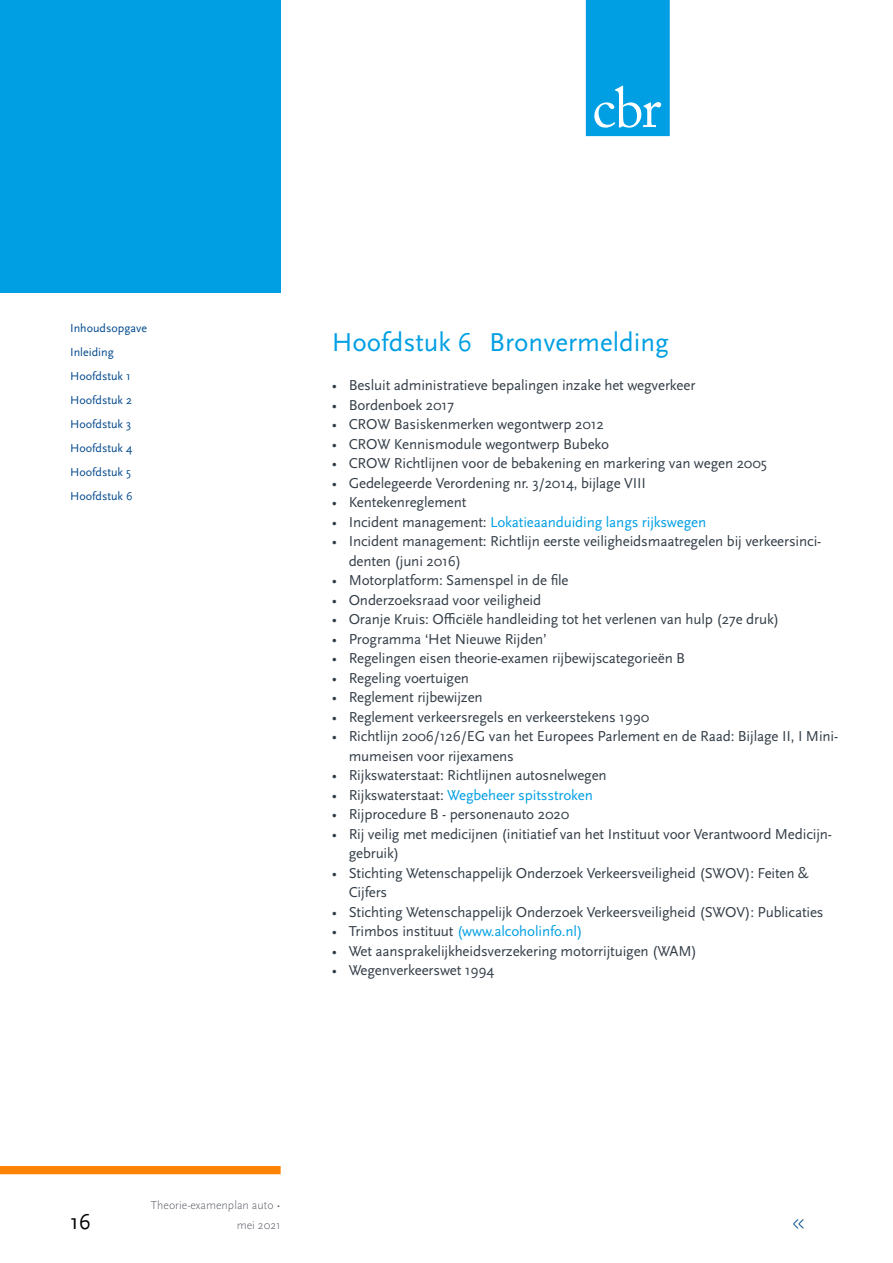
<style>
.page{position:relative;width:893px;height:1263px;background:#fff}
.page>*{position:absolute;margin:0;border:0;box-sizing:border-box;transform-origin:0 0}
.t1{font:27px "Scala Sans Pro";color:#009fe3}
.t2{font:22.5px "Scala Sans Pro";color:#000}
.t3{font:15px/19.5px "Scala Sans Pro";letter-spacing:-.01em;color:#333d47}
.t4{font:15px "Scala Sans Pro";letter-spacing:-.01em;color:#009fe3}
.t5{font:12px/24px "Scala Sans Pro";color:#02498d}
.t6{font:300 12px/19.5px "Scala Sans Pro";color:#5c606a;text-align:right}
.s1{color:#333d47}
</style>
<div class="page">
<div style="left:0;top:0;width:281px;height:292px;background:#009fe3"></div>
<svg style="left:586px;top:0;width:84px;height:136px;background:#0ea4e4"></svg>
<div style="left:0;top:1166px;width:281px;height:8px;background:#ff8300"></div>
<p class="t5" style="left:70px;top:315px;width:78px">Inhoudsopgave<br>Inleiding<br>Hoofdstuk 1<br>Hoofdstuk 2<br>Hoofdstuk 3<br>Hoofdstuk 4<br>Hoofdstuk 5<br>Hoofdstuk 6</p>
<h1 class="t1" style="left:332px;top:324px;width:339px">Hoofdstuk 6 Bronvermelding</h1>
<p class="t3" style="left:332px;top:375px;width:365px">• Besluit administratieve bepalingen inzake het wegverkeer</p>
<p class="t3" style="left:332px;top:394px;width:124px">• Bordenboek 2017</p>
<p class="t3" style="left:332px;top:414px;width:274px">• CROW Basiskenmerken wegontwerp 2012</p>
<p class="t3" style="left:332px;top:433px;width:279px">• CROW Kennismodule wegontwerp Bubeko</p>
<p class="t3" style="left:332px;top:453px;width:437px">• CROW Richtlijnen voor de bebakening en markering van wegen 2005</p>
<p class="t3" style="left:332px;top:472px;width:316px">• Gedelegeerde Verordening nr. 3/2014, bijlage VIII</p>
<p class="t3" style="left:332px;top:492px;width:136px">• Kentekenreglement</p>
<p class="t4" style="left:332px;top:512px;width:376px"><span class="s1">• Incident management:</span> Lokatieaanduiding langs rijkswegen</p>
<p class="t3" style="left:349px;top:531px;width:474px;text-indent:-17px">• Incident management: Richtlijn eerste veiligheidsmaatregelen bij verkeersinci&shy;denten (juni 2016)</p>
<p class="t3" style="left:332px;top:570px;width:238px">• Motorplatform: Samenspel in de file</p>
<p class="t3" style="left:332px;top:589px;width:211px">• Onderzoeksraad voor veiligheid</p>
<p class="t3" style="left:332px;top:609px;width:449px">• Oranje Kruis: Officiële handleiding tot het verlenen van hulp (27e druk)</p>
<p class="t3" style="left:332px;top:628px;width:217px">• Programma ‘Het Nieuwe Rijden’</p>
<p class="t3" style="left:332px;top:648px;width:355px">• Regelingen eisen theorie-examen rijbewijscategorieën B</p>
<p class="t3" style="left:332px;top:667px;width:139px">• Regeling voertuigen</p>
<p class="t3" style="left:332px;top:687px;width:153px">• Reglement rijbewijzen</p>
<p class="t3" style="left:332px;top:706px;width:319px">• Reglement verkeersregels en verkeerstekens 1990</p>
<p class="t3" style="left:349px;top:726px;width:491px;text-indent:-17px">• Richtlijn 2006/126/EG van het Europees Parlement en de Raad: Bijlage II, I Mini&shy;mumeisen voor rijexamens</p>
<p class="t3" style="left:332px;top:765px;width:277px">• Rijkswaterstaat: Richtlijnen autosnelwegen</p>
<p class="t4" style="left:332px;top:785px;width:263px"><span class="s1">• Rijkswaterstaat:</span> Wegbeheer spitsstroken</p>
<p class="t3" style="left:332px;top:804px;width:239px">• Rijprocedure B - personenauto 2020</p>
<p class="t3" style="left:349px;top:823px;width:485px;text-indent:-17px">• Rij veilig met medicijnen (initiatief van het Instituut voor Verantwoord Medicijn&shy;gebruik)</p>
<p class="t3" style="left:349px;top:862px;width:461px;text-indent:-17px">• Stichting Wetenschappelijk Onderzoek Verkeersveiligheid (SWOV): Feiten &amp;<br>Cijfers</p>
<p class="t3" style="left:332px;top:901px;width:493px">• Stichting Wetenschappelijk Onderzoek Verkeersveiligheid (SWOV): Publicaties</p>
<p class="t4" style="left:332px;top:921px;width:252px"><span class="s1">• Trimbos instituut</span> (www.alcoholinfo.nl)</p>
<p class="t3" style="left:332px;top:940px;width:367px">• Wet aansprakelijkheidsverzekering motorrijtuigen (WAM)</p>
<p class="t3" style="left:332px;top:960px;width:164px">• Wegenverkeerswet 1994</p>
<h2 class="t2" style="left:70px;top:1206px;width:23px">16</h2>
<p class="t6" style="left:151px;top:1195px;width:131px">Theorie-examenplan auto • mei 2021</p>
</div>
